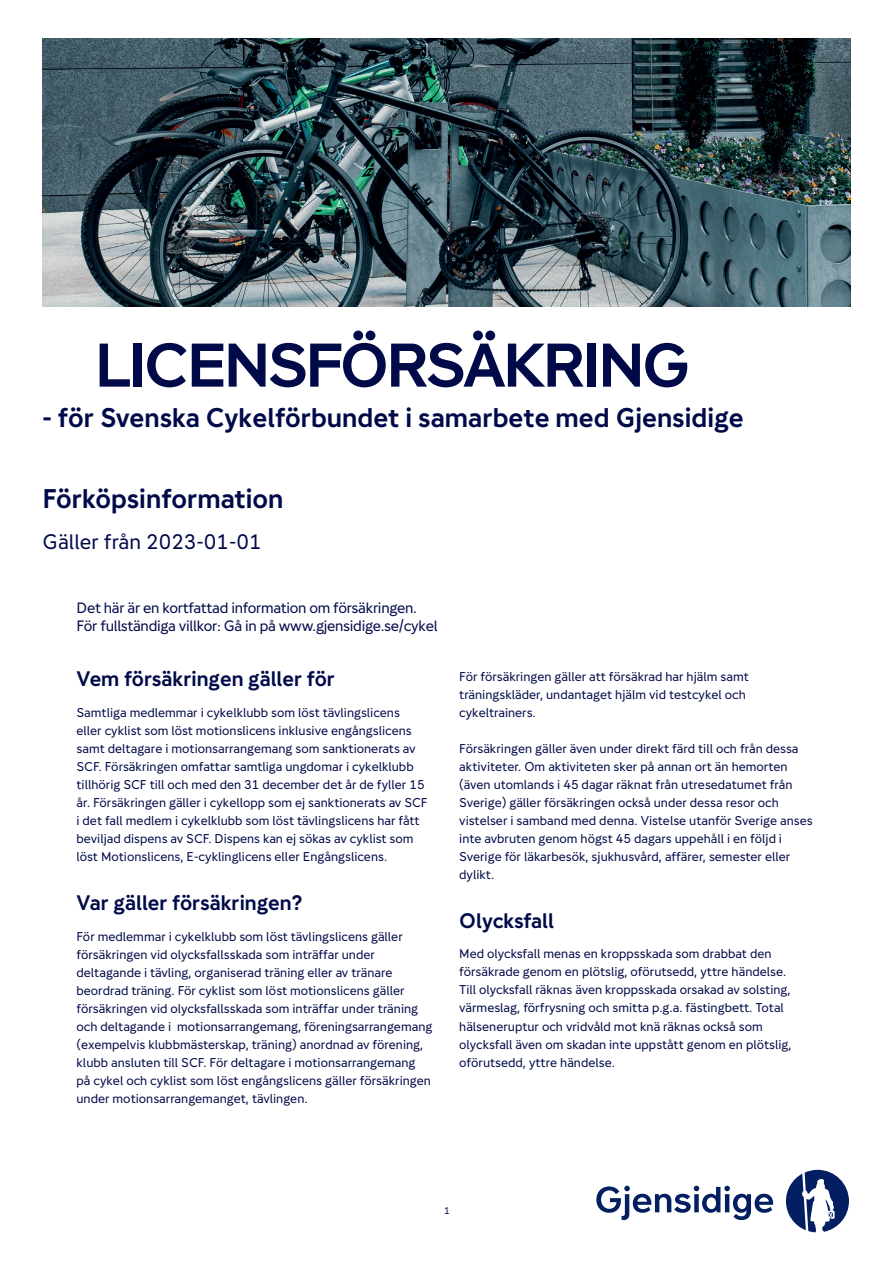
<style>
.page{position:relative;width:893px;height:1263px;background:#fff}
.page>*{position:absolute;margin:0;border:0;box-sizing:border-box;transform-origin:0 0}
.t1{font:61.5px "Gjensidige Display";letter-spacing:-.02em;color:#000a48}
.t2{font:700 27px "Gjensidige Type";color:#000a48}
.t3{font:700 21px "Gjensidige Type";color:#000a48}
.t4{font:21px "Gjensidige Type";color:#000a48}
.t5{font:15px/18px "Gjensidige Type";letter-spacing:-.02em;color:#000a48}
.t6{font:12.75px/18px "Gjensidige Type";color:#000a48}
.t7{font:9.75px "Gjensidige Type";color:#000a48}
</style>
<div class="page">
<svg style="left:786px;top:1170px;width:63px;height:62px"></svg>
<svg style="left:596px;top:1186px;width:177px;height:34px"></svg>
<img style="left:43px;top:38px;width:807px;height:268px">
<h1 class="t1" style="left:95px;top:329px;width:595px">LICENSFÖRSÄKRING</h1>
<h2 class="t2" style="left:43px;top:401px;width:703px">- för Svenska Cykelförbundet i samarbete med Gjensidige</h2>
<h2 class="t2" style="left:43px;top:482px;width:242px">Förköpsinformation</h2>
<h3 class="t4" style="left:43px;top:529px;width:221px">Gäller från 2023-01-01</h3>
<p class="t5" style="left:77px;top:598px;width:363px">Det här är en kortfattad information om försäkringen.<br>För fullständiga villkor: Gå in på www.gjensidige.se/cykel</p>
<h3 class="t3" style="left:77px;top:666px;width:260px">Vem försäkringen gäller för</h3>
<p class="t6" style="left:77px;top:704px;width:353px">Samtliga medlemmar i cykelklubb som löst tävlingslicens eller cyklist som löst motionslicens inklusive engångslicens samt deltagare i motionsarrangemang som sanktionerats av SCF. Försäkringen omfattar samtliga ungdomar i cykelklubb tillhörig SCF till och med den 31 december det år de fyller 15 år. Försäkringen gäller i cykellopp som ej sanktionerats av SCF i det fall medlem i cykelklubb som löst tävlingslicens har fått beviljad dispens av SCF. Dispens kan ej sökas av cyklist som löst Motionslicens, E-cyklinglicens eller Engångslicens.</p>
<h3 class="t3" style="left:77px;top:890px;width:227px">Var gäller försäkringen?</h3>
<p class="t6" style="left:77px;top:927px;width:357px">För medlemmar i cykelklubb som löst tävlingslicens gäller försäkringen vid olycksfallsskada som inträffar under deltagande i tävling, organiserad träning eller av tränare beordrad träning. För cyklist som löst motionslicens gäller försäkringen vid olycksfallsskada som inträffar under träning och deltagande i motionsarrangemang, föreningsarrangemang (exempelvis klubbmästerskap, träning) anordnad av förening, klubb ansluten till SCF. För deltagare i motionsarrangemang på cykel och cyklist som löst engångslicens gäller försäkringen under motionsarrangemanget, tävlingen.</p>
<p class="t6" style="left:459px;top:667px;width:291px">För försäkringen gäller att försäkrad har hjälm samt träningskläder, undantaget hjälm vid testcykel och cykeltrainers.</p>
<p class="t6" style="left:459px;top:739px;width:355px">Försäkringen gäller även under direkt färd till och från dessa aktiviteter. Om aktiviteten sker på annan ort än hemorten (även utomlands i 45 dagar räknat från utresedatumet från Sverige) gäller försäkringen också under dessa resor och vistelser i samband med denna. Vistelse utanför Sverige anses inte avbruten genom högst 45 dagars uppehåll i en följd i Sverige för läkarbesök, sjukhusvård, affärer, semester eller dylikt.</p>
<h3 class="t3" style="left:459px;top:908px;width:96px">Olycksfall</h3>
<p class="t6" style="left:459px;top:945px;width:334px">Med olycksfall menas en kroppsskada som drabbat den försäkrade genom en plötslig, oförutsedd, yttre händelse.<br>Till olycksfall räknas även kroppsskada orsakad av solsting, värmeslag, förfrysning och smitta p.g.a. fästingbett. Total hälseneruptur och vridvåld mot knä räknas också som olycksfall även om skadan inte uppstått genom en plötslig, oförutsedd, yttre händelse.</p>
<p class="t7" style="left:444px;top:1204px;width:7px">1</p>
</div>
